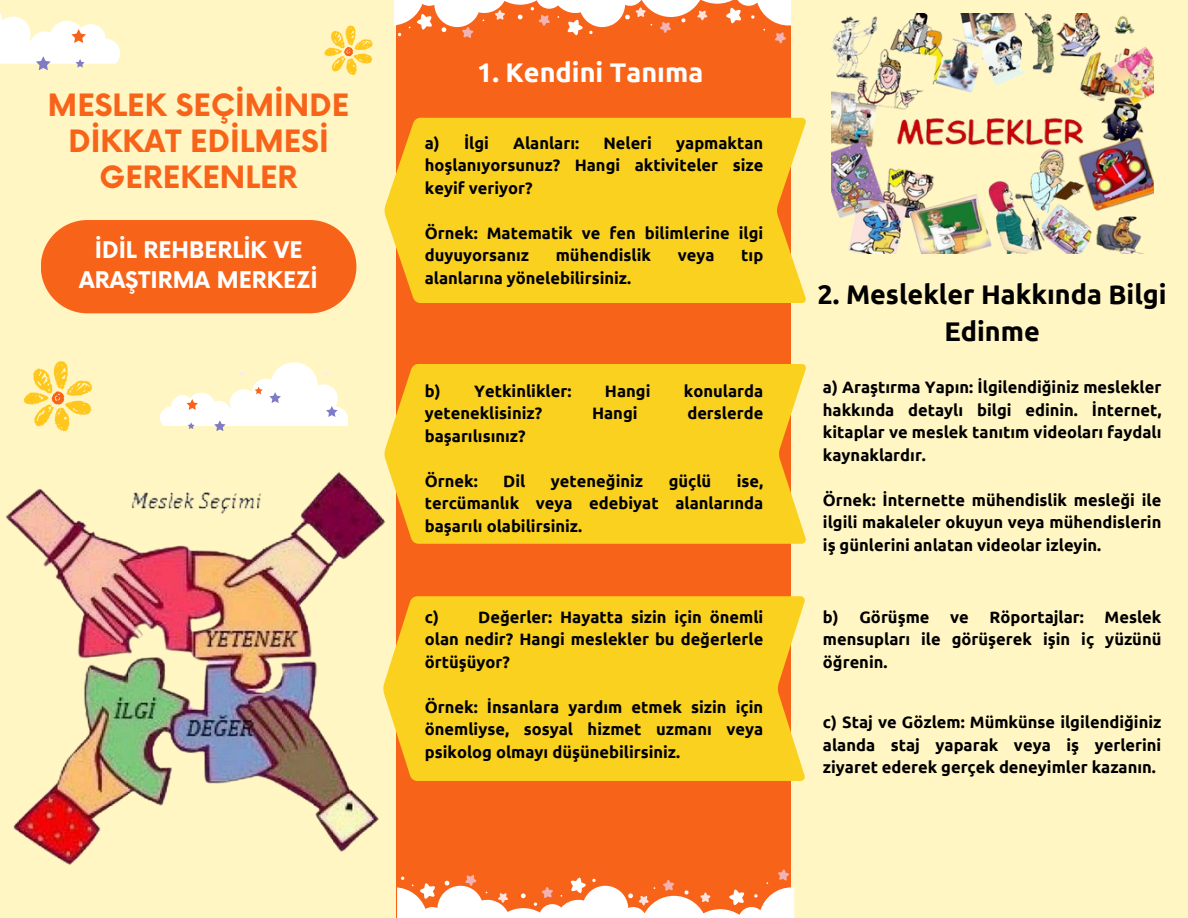
<style>
.page{position:relative;width:1188px;height:918px;background:#fff6c3}
.page>*{position:absolute;margin:0;border:0;box-sizing:border-box;transform-origin:0 0}
.t1{font:700 30px/36px "Now";color:#f8631a;text-align:center}
.t2{font:700 27px/37.2px "Ubuntu";color:#000;text-align:center}
.t3{font:700 27px "Ubuntu";color:#fff}
.t4{font:700 22.35px/30.3px "Now";color:#fff;text-align:center}
.t5{font:700 16.5px/22.5px "Ubuntu";color:#000;text-align:justify}
</style>
<div class="page">
<svg style="left:160px;top:362px;width:188px;height:69px"></svg>
<div style="left:397px;top:0;width:394px;height:918px;background:#f8631a"></div>
<svg style="left:397px;top:869px;width:397px;height:49px"></svg>
<svg style="left:384px;top:118px;width:422px;height:185px;background:#fad026"></svg>
<div style="left:384px;top:364px;width:422px;height:180px;background:#fad11f"></div>
<div style="left:397px;top:596px;width:408px;height:185px;background:#fad11f"></div>
<div style="left:41px;top:220px;width:315px;height:93px;background:#f8631a;border-radius:47px"></div>
<svg style="left:394px;top:0;width:397px;height:43px"></svg>
<svg style="left:0;top:13px;width:120px;height:57px"></svg>
<svg style="left:324px;top:25px;width:49px;height:50px"></svg>
<svg style="left:24px;top:361px;width:68px;height:71px"></svg>
<img style="left:6px;top:466px;width:391px;height:405px">
<img style="left:831px;top:14px;width:322px;height:239px">
<h2 class="t1" style="left:48px;top:89px;width:303px">MESLEK SEÇİMİNDE<br>DİKKAT EDİLMESİ<br>GEREKENLER</h2>
<h3 class="t4" style="left:79px;top:236px;width:240px">İDİL REHBERLİK VE<br>ARAŞTIRMA MERKEZİ</h3>
<p class="t3" style="left:477px;top:57px;width:228px">1. Kendini Tanıma</p>
<p class="t5" style="left:425px;top:131px;width:64px">a) İlgi</p>
<p class="t5" style="left:513px;top:131px;width:68px">Alanları:</p>
<p class="t5" style="left:603px;top:131px;width:48px">Neleri</p>
<p class="t5" style="left:425px;top:131px;width:340px;text-indent:251px">yapmaktan hoşlanıyorsunuz? Hangi aktiviteler size keyif veriyor?</p>
<h1 class="t5" style="left:425px;top:221px;width:338px">Örnek: Matematik ve fen bilimlerine ilgi duyuyorsanız</h1>
<h1 class="t5" style="left:556px;top:244px;width:97px">mühendislik</h1>
<h1 class="t5" style="left:678px;top:244px;width:38px">veya</h1>
<h1 class="t5" style="left:741px;top:244px;width:24px">tıp</h1>
<h1 class="t5" style="left:425px;top:266px;width:208px">alanlarına yönelebilirsiniz.</h1>
<p class="t5" style="left:425px;top:379px;width:148px">b) Yetkinlikler:</p>
<p class="t5" style="left:605px;top:379px;width:45px">Hangi</p>
<p class="t5" style="left:684px;top:379px;width:81px">konularda</p>
<p class="t5" style="left:425px;top:402px;width:119px">yeteneklisiniz?</p>
<p class="t5" style="left:592px;top:402px;width:45px">Hangi</p>
<p class="t5" style="left:687px;top:402px;width:77px">derslerde</p>
<p class="t5" style="left:425px;top:424px;width:102px">başarılısınız?</p>
<p class="t5" style="left:425px;top:469px;width:54px">Örnek:</p>
<p class="t5" style="left:503px;top:469px;width:24px">Dil</p>
<p class="t5" style="left:551px;top:469px;width:94px">yeteneğiniz</p>
<p class="t5" style="left:669px;top:469px;width:44px">güçlü</p>
<p class="t5" style="left:425px;top:469px;width:340px;text-indent:312px">ise, tercümanlık veya edebiyat alanlarında başarılı olabilirsiniz.</p>
<p class="t5" style="left:425px;top:605px;width:340px">c) Değerler: Hayatta sizin için önemli olan nedir? Hangi meslekler bu değerlerle örtüşüyor?</p>
<p class="t5" style="left:425px;top:695px;width:340px">Örnek: İnsanlara yardım etmek sizin için önemliyse, sosyal hizmet uzmanı veya psikolog olmayı düşünebilirsiniz.</p>
<p class="t2" style="left:818px;top:276px;width:348px">2. Meslekler Hakkında Bilgi<br>Edinme</p>
<p class="t5" style="left:823px;top:376px;width:340px">a) Araştırma Yapın: İlgilendiğiniz meslekler hakkında detaylı bilgi edinin. İnternet, kitaplar ve meslek tanıtım videoları faydalı kaynaklardır.</p>
<p class="t5" style="left:823px;top:488px;width:340px">Örnek: İnternette mühendislik mesleği ile ilgili makaleler okuyun veya mühendislerin iş günlerini anlatan videolar izleyin.</p>
<p class="t5" style="left:823px;top:605px;width:108px">b) Görüşme</p>
<p class="t5" style="left:950px;top:605px;width:20px">ve</p>
<p class="t5" style="left:990px;top:605px;width:96px">Röportajlar:</p>
<p class="t5" style="left:823px;top:605px;width:340px;text-indent:282px">Meslek mensupları ile görüşerek işin iç yüzünü öğrenin.</p>
<p class="t5" style="left:823px;top:711px;width:340px">c) Staj ve Gözlem: Mümkünse ilgilendiğiniz alanda staj yaparak veya iş yerlerini ziyaret ederek gerçek deneyimler kazanın.</p>
</div>
